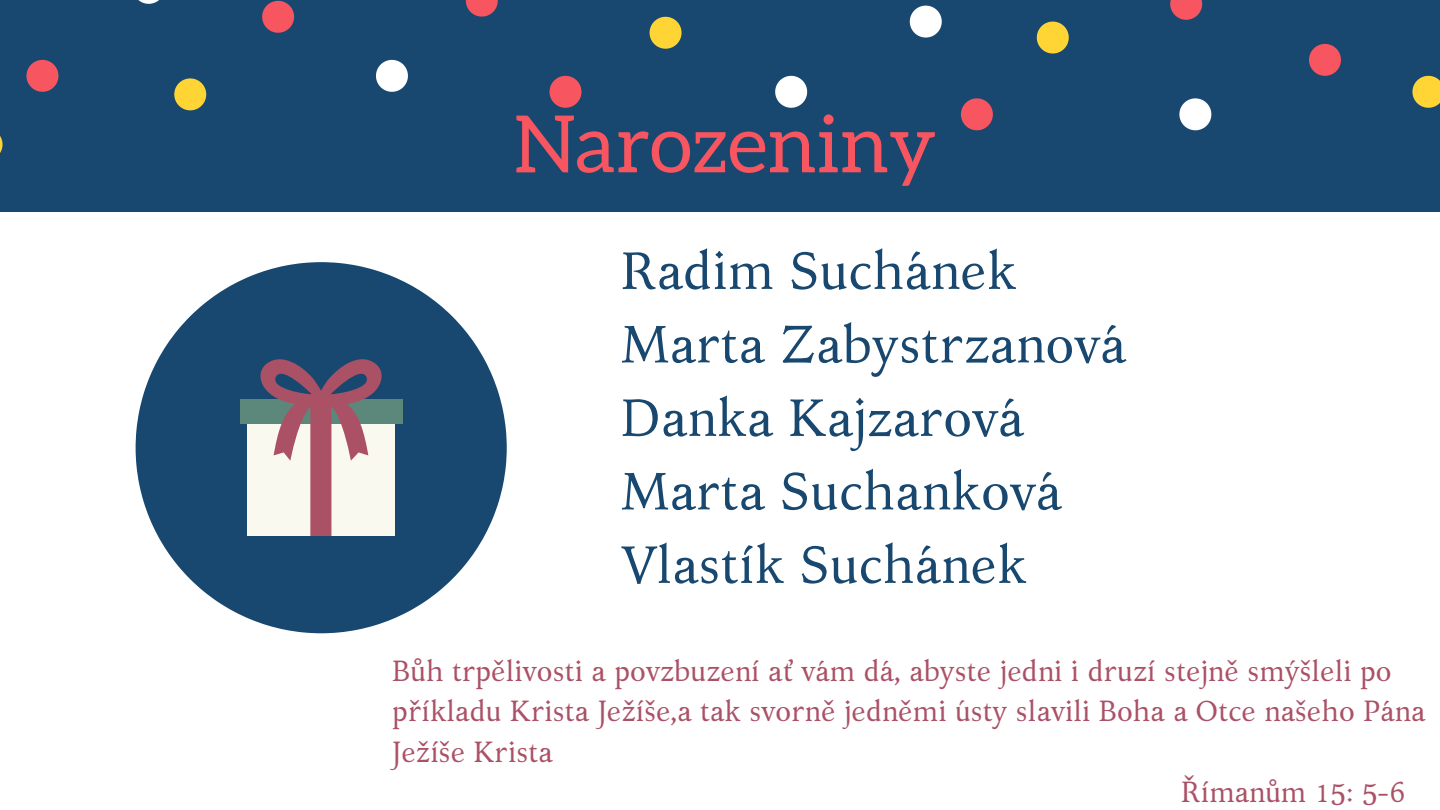
<style>
.page{position:relative;width:1440px;height:810px;background:#fff}
.page>*{position:absolute;margin:0;border:0;box-sizing:border-box;transform-origin:0 0}
.t1{font:79.2px "Aleo";color:#f7555f}
.t2{font:52.9px/73.5px "Kelvinch";color:#18486f}
.t3{font:29px "Kelvinch";color:#ab5166}
</style>
<div class="page">
<div style="left:0;top:0;width:1440px;height:211px;background:#18486f"></div>
<svg style="left:775px;top:76px;width:32px;height:32px"></svg>
<svg style="left:910px;top:6px;width:32px;height:32px"></svg>
<svg style="left:1179px;top:98px;width:32px;height:32px"></svg>
<svg style="left:376px;top:60px;width:32px;height:32px"></svg>
<svg style="left:138px;top:0;width:21px;height:4px"></svg>
<svg style="left:1037px;top:22px;width:32px;height:31px"></svg>
<svg style="left:174px;top:78px;width:32px;height:32px"></svg>
<svg style="left:0;top:136px;width:3px;height:17px"></svg>
<svg style="left:650px;top:17px;width:32px;height:32px"></svg>
<svg style="left:1412px;top:76px;width:28px;height:32px"></svg>
<svg style="left:466px;top:0;width:32px;height:17px"></svg>
<svg style="left:550px;top:76px;width:31px;height:32px"></svg>
<svg style="left:26px;top:60px;width:32px;height:32px"></svg>
<svg style="left:961px;top:98px;width:32px;height:32px"></svg>
<svg style="left:262px;top:1px;width:32px;height:32px"></svg>
<svg style="left:1170px;top:0;width:32px;height:20px"></svg>
<svg style="left:1309px;top:44px;width:32px;height:32px"></svg>
<svg style="left:136px;top:262px;width:371px;height:371px;fill:#18486f"></svg>
<div style="left:247px;top:410px;width:148px;height:126px;background:#f9f9ef"></div>
<div style="left:240px;top:400px;width:162px;height:24px;background:#5c887c"></div>
<svg style="left:254px;top:360px;width:134px;height:176px"></svg>
<h1 class="t1" style="left:514px;top:100px;width:424px">Narozeniny</h1>
<h2 class="t2" style="left:621px;top:233px;width:507px">Radim Suchánek<br>Marta Zabystrzanová<br>Danka Kajzarová<br>Marta Suchanková<br>Vlastík Suchánek</h2>
<p class="t3" style="left:392px;top:651px;width:1001px">Bůh trpělivosti a povzbuzení ať vám dá, abyste jedni i druzí stejně smýšleli po</p>
<p class="t3" style="left:392px;top:692px;width:1035px">příkladu Krista Ježíše,a tak svorně jedněmi ústy slavili Boha a Otce našeho Pána</p>
<p class="t3" style="left:392px;top:732px;width:162px">Ježíše Krista</p>
<p class="t3" style="left:1181px;top:773px;width:225px">Římanům 15: 5-6</p>
</div>
